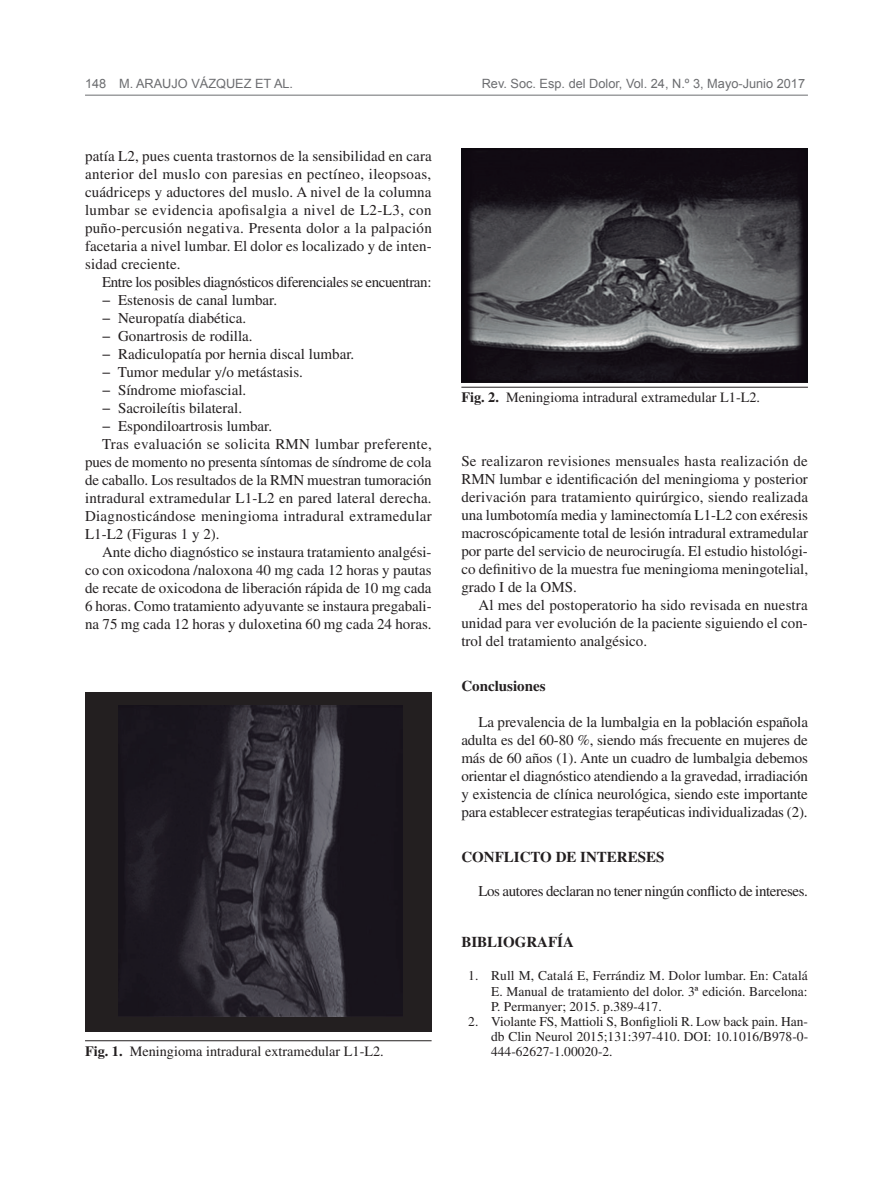
<style>
.page{position:relative;width:893px;height:1191px;background:#fff}
.page>*{position:absolute;margin:0;border:0;box-sizing:border-box;transform-origin:0 0}
.t1{font:15px/18px "Times";color:#231f20;text-align:justify}
.t2{font:15px "Times";letter-spacing:-.025em;color:#231f20}
.t3{font:15px "Times";letter-spacing:.02em;color:#231f20}
.t4{font:700 15px "Times";color:#231f20}
.t5{font:14.25px "Times";color:#231f20}
.t6{font:13.5px/15px "Times";color:#231f20;text-align:justify}
.t7{font:12.75px "Arial";color:#6c6d70}
.s1{font-weight:700}
</style>
<div class="page">
<hr style="left:85px;top:95px;width:723px;height:1px;background:#6c6d70">
<hr style="left:85px;top:1040px;width:347px;height:1px;background:#231f20">
<hr style="left:461px;top:387px;width:347px;height:1px;background:#231f20">
<div style="left:85px;top:692px;width:347px;height:339px;background:#231f20"></div>
<img style="left:118px;top:705px;width:284px;height:311px">
<img style="left:461px;top:149px;width:347px;height:233px">
<p class="t7" style="left:85px;top:75px;width:210px">148 M. ARAUJO VÁZQUEZ ET AL.</p>
<p class="t7" style="left:482px;top:75px;width:325px">Rev. Soc. Esp. del Dolor, Vol. 24, N.º 3, Mayo-Junio 2017</p>
<p class="t1" style="left:85px;top:146px;width:348px">patía L2, pues cuenta trastornos de la sensibilidad en cara anterior del muslo con paresias en pectíneo, ileopsoas, cuádriceps y aductores del muslo. A nivel de la columna lumbar se evidencia apofisalgia a nivel de L2-L3, con puño-percusión negativa. Presenta dolor a la palpación facetaria a nivel lumbar. El dolor es localizado y de inten&shy;sidad creciente.</p>
<p class="t2" style="left:102px;top:273px;width:331px">Entre los posibles diagnósticos diferenciales se encuentran:</p>
<p class="t1" style="left:102px;top:290px;width:177px">− Estenosis de canal lumbar.</p>
<p class="t1" style="left:102px;top:308px;width:146px">− Neuropatía diabética.</p>
<p class="t1" style="left:102px;top:326px;width:152px">− Gonartrosis de rodilla.</p>
<p class="t1" style="left:102px;top:344px;width:254px">− Radiculopatía por hernia discal lumbar.</p>
<p class="t1" style="left:102px;top:362px;width:202px">− Tumor medular y/o metástasis.</p>
<p class="t1" style="left:102px;top:380px;width:146px">− Síndrome miofascial.</p>
<p class="t1" style="left:102px;top:398px;width:142px">− Sacroileítis bilateral.</p>
<p class="t1" style="left:102px;top:416px;width:172px">− Espondiloartrosis lumbar.</p>
<p class="t3" style="left:102px;top:435px;width:331px">Tras evaluación se solicita RMN lumbar preferente,</p>
<p class="t1" style="left:85px;top:452px;width:348px">pues de momento no presenta síntomas de síndrome de cola</p>
<p class="t1" style="left:85px;top:470px;width:348px">de caballo. Los resultados de la RMN muestran tumoración</p>
<p class="t1" style="left:85px;top:488px;width:348px">intradural extramedular L1-L2 en pared lateral derecha.</p>
<p class="t3" style="left:85px;top:507px;width:348px">Diagnosticándose meningioma intradural extramedular</p>
<p class="t1" style="left:85px;top:524px;width:136px">L1-L2 (Figuras 1 y 2).</p>
<p class="t1" style="left:102px;top:542px;width:331px">Ante dicho diagnóstico se instaura tratamiento analgési-</p>
<p class="t1" style="left:85px;top:560px;width:348px">co con oxicodona /naloxona 40 mg cada 12 horas y pautas</p>
<p class="t1" style="left:85px;top:578px;width:348px">de recate de oxicodona de liberación rápida de 10 mg cada</p>
<p class="t1" style="left:85px;top:596px;width:348px">6 horas. Como tratamiento adyuvante se instaura pregabali-</p>
<p class="t1" style="left:85px;top:614px;width:348px">na 75 mg cada 12 horas y duloxetina 60 mg cada 24 horas.</p>
<p class="t5" style="left:461px;top:390px;width:300px"><span class="s1">Fig. 2.</span> Meningioma intradural extramedular L1-L2.</p>
<p class="t1" style="left:461px;top:452px;width:348px">Se realizaron revisiones mensuales hasta realización de RMN lumbar e identificación del meningioma y posterior derivación para tratamiento quirúrgico, siendo realizada una lumbotomía media y laminectomía L1-L2 con exéresis macroscópicamente total de lesión intradural extramedular por parte del servicio de neurocirugía. El estudio histológi&shy;co definitivo de la muestra fue meningioma meningotelial, grado I de la OMS.</p>
<p class="t1" style="left:461px;top:596px;width:348px;text-indent:17px">Al mes del postoperatorio ha sido revisada en nuestra unidad para ver evolución de la paciente siguiendo el con&shy;trol del tratamiento analgésico.</p>
<p class="t4" style="left:461px;top:677px;width:86px">Conclusiones</p>
<p class="t1" style="left:461px;top:713px;width:348px;text-indent:17px">La prevalencia de la lumbalgia en la población española adulta es del 60-80 %, siendo más frecuente en mujeres de más de 60 años (1). Ante un cuadro de lumbalgia debemos orientar el diagnóstico atendiendo a la gravedad, irradiación y existencia de clínica neurológica, siendo este importante para establecer estrategias terapéuticas individualizadas (2).</p>
<p class="t4" style="left:461px;top:848px;width:205px">CONFLICTO DE INTERESES</p>
<p class="t2" style="left:478px;top:883px;width:331px">Los autores declaran no tener ningún conflicto de intereses.</p>
<p class="t4" style="left:461px;top:933px;width:114px">BIBLIOGRAFÍA</p>
<p class="t6" style="left:491px;top:968px;width:318px;text-indent:-23px">1. Rull M, Catalá E, Ferrándiz M. Dolor lumbar. En: Catalá E. Manual de tratamiento del dolor. 3ª edición. Barcelona:<br>P. Permanyer; 2015. p.389-417.</p>
<p class="t6" style="left:468px;top:1013px;width:341px;text-align:right">2. Violante FS, Mattioli S, Bonfiglioli R. Low back pain. Han&shy;db Clin Neurol 2015;131:397-410. DOI: 10.1016/B978-0-</p>
<p class="t5" style="left:85px;top:1043px;width:300px"><span class="s1">Fig. 1.</span> Meningioma intradural extramedular L1-L2.</p>
<p class="t6" style="left:491px;top:1043px;width:123px">444-62627-1.00020-2.</p>
</div>
